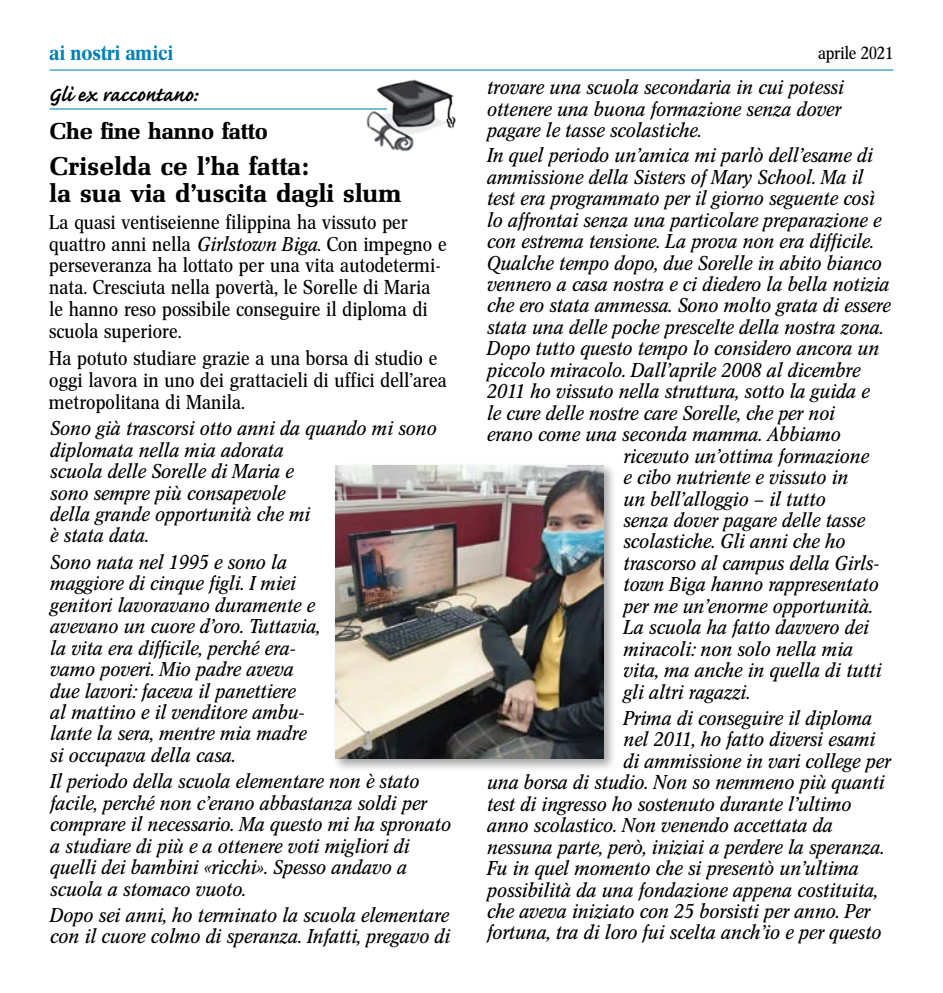
<style>
.page{position:relative;width:943px;height:993px;background:#fff}
.page>*{position:absolute;margin:0;border:0;box-sizing:border-box;transform-origin:0 0}
.t1{font:700 26.25px "Caflisch Script";color:#000}
.t2{font:25.38px/26.8px "Mel Bol";letter-spacing:.015em;color:#000;scale:1.05 1}
.t3{font:22.75px "Mel Bol";color:#000;scale:1.05 1}
.t4{font:21px "Cnn Med";color:#0081b8}
.t5{font:19.95px/21.3px "Cnn Ita";letter-spacing:.015em;color:#000;scale:1.05 1}
.t6{font:19.95px/21.9px "Cnn Reg";letter-spacing:.015em;color:#000;scale:1.05 1}
.t7{font:17.5px "Cnn Reg";color:#000;scale:1.05 1}
.s1{font-family:"Cnn Ita"}
</style>
<div class="page">
<hr style="left:50px;top:69px;width:843px;height:1px;background:#0081b8">
<div style="left:331px;top:462px;width:285px;height:309px;background:#000;opacity:.35"></div>
<img style="left:335px;top:465px;width:268px;height:293px">
<img style="left:364px;top:79px;width:92px;height:73px">
<hr style="left:50px;top:108px;width:337px;height:1px;background:#0081b8">
<p class="t4" style="left:50px;top:40px;width:125px">ai nostri amici</p>
<p class="t7" style="left:818px;top:43px;width:73px">aprile 2021</p>
<p class="t5" style="left:486px;top:77px;width:341px">trovare una scuola secondaria in cui potessi ottenere una buona formazione senza dover pagare le tasse scolastiche.</p>
<p class="t5" style="left:486px;top:145px;width:368px">In quel periodo un’amica mi parlò dell’esame di</p>
<p class="t5" style="left:486px;top:166px;width:359px">ammissione della Sisters of Mary School. Ma il</p>
<p class="t5" style="left:486px;top:188px;width:370px">test era programmato per il giorno seguente così</p>
<p class="t5" style="left:486px;top:209px;width:377px">lo affrontai senza una particolare preparazione e</p>
<p class="t5" style="left:486px;top:231px;width:369px">con estrema tensione. La prova non era difficile.</p>
<p class="t5" style="left:486px;top:252px;width:377px">Qualche tempo dopo, due Sorelle in abito bianco</p>
<p class="t5" style="left:486px;top:273px;width:384px">vennero a casa nostra e ci diedero la bella notizia</p>
<p class="t5" style="left:486px;top:295px;width:385px">che ero stata ammessa. Sono molto grata di essere</p>
<p class="t5" style="left:486px;top:316px;width:379px">stata una delle poche prescelte della nostra zona.</p>
<p class="t5" style="left:486px;top:338px;width:375px">Dopo tutto questo tempo lo considero ancora un</p>
<p class="t5" style="left:486px;top:359px;width:357px">piccolo miracolo. Dall’aprile 2008 al dicembre</p>
<p class="t5" style="left:486px;top:381px;width:365px">2011 ho vissuto nella struttura, sotto la guida e</p>
<p class="t5" style="left:486px;top:402px;width:333px">le cure delle nostre care Sorelle, che per noi</p>
<p class="t5" style="left:486px;top:423px;width:338px">erano come una seconda mamma. Abbiamo</p>
<p class="t5" style="left:623px;top:445px;width:235px">ricevuto un’ottima formazione</p>
<p class="t5" style="left:623px;top:466px;width:215px">e cibo nutriente e vissuto in</p>
<p class="t5" style="left:623px;top:488px;width:194px">un bell’alloggio – il tutto</p>
<p class="t5" style="left:623px;top:509px;width:231px">senza dover pagare delle tasse</p>
<p class="t5" style="left:623px;top:531px;width:213px">scolastiche. Gli anni che ho</p>
<p class="t5" style="left:623px;top:552px;width:245px">trascorso al campus della Girls-</p>
<p class="t5" style="left:623px;top:573px;width:244px">town Biga hanno rappresentato</p>
<p class="t5" style="left:623px;top:595px;width:238px">per me un’enorme opportunità.</p>
<p class="t5" style="left:623px;top:616px;width:235px">La scuola ha fatto davvero dei</p>
<p class="t5" style="left:623px;top:638px;width:220px">miracoli: non solo nella mia</p>
<p class="t5" style="left:623px;top:659px;width:247px">vita, ma anche in quella di tutti</p>
<p class="t5" style="left:623px;top:681px;width:122px">gli altri ragazzi.</p>
<p class="t5" style="left:623px;top:707px;width:238px">Prima di conseguire il diploma</p>
<p class="t5" style="left:623px;top:728px;width:241px">nel 2011, ho fatto diversi esami</p>
<p class="t5" style="left:623px;top:750px;width:256px">di ammissione in vari college per</p>
<p class="t5" style="left:486px;top:771px;width:380px">una borsa di studio. Non so nemmeno più quanti</p>
<p class="t5" style="left:486px;top:793px;width:348px">test di ingresso ho sostenuto durante l’ultimo</p>
<p class="t5" style="left:486px;top:814px;width:330px">anno scolastico. Non venendo accettata da</p>
<p class="t5" style="left:486px;top:836px;width:379px">nessuna parte, però, iniziai a perdere la speranza.</p>
<p class="t5" style="left:486px;top:857px;width:355px">Fu in quel momento che si presentò un’ultima</p>
<p class="t5" style="left:486px;top:878px;width:373px">possibilità da una fondazione appena costituita,</p>
<p class="t5" style="left:486px;top:900px;width:366px">che aveva iniziato con 25 borsisti per anno. Per</p>
<p class="t5" style="left:486px;top:921px;width:377px">fortuna, tra di loro fui scelta anch’io e per questo</p>
<h1 class="t1" style="left:48px;top:81px;width:150px">Gli ex raccontano:</h1>
<p class="t3" style="left:50px;top:118px;width:209px">Che fine hanno fatto</p>
<p class="t2" style="left:50px;top:153px;width:336px">Criselda ce l’ha fatta:<br>la sua via d’uscita dagli slum</p>
<p class="t6" style="left:50px;top:211px;width:379px">La quasi ventiseienne filippina ha vissuto per quattro anni nella <span class="s1">Girlstown Biga</span>. Con impegno e perseveranza ha lottato per una vita autodetermi&shy;nata. Cresciuta nella povertà, le Sorelle di Maria le hanno reso possibile conseguire il diploma di scuola superiore.</p>
<p class="t6" style="left:50px;top:347px;width:380px">Ha potuto studiare grazie a una borsa di studio e oggi lavora in uno dei grattacieli di uffici dell’area metropolitana di Manila.</p>
<p class="t5" style="left:50px;top:417px;width:369px">Sono già trascorsi otto anni da quando mi sono diplomata nella mia adorata<br>scuola delle Sorelle di Maria e<br>sono sempre più consapevole<br>della grande opportunità che mi<br>è stata data.</p>
<p class="t5" style="left:50px;top:551px;width:258px">Sono nata nel 1995 e sono la maggiore di cinque figli. I miei genitori lavoravano duramente e avevano un cuore d’oro. Tuttavia, la vita era difficile, perché era&shy;vamo poveri. Mio padre aveva due lavori: faceva il panettiere<br>al mattino e il venditore ambu&shy;lante la sera, mentre mia madre si occupava della casa.</p>
<p class="t5" style="left:50px;top:770px;width:383px">Il periodo della scuola elementare non è stato facile, perché non c’erano abbastanza soldi per comprare il necessario. Ma questo mi ha spronato a studiare di più e a ottenere voti migliori di quelli dei bambini «ricchi». Spesso andavo a scuola a stomaco vuoto.</p>
<p class="t5" style="left:50px;top:904px;width:382px">Dopo sei anni, ho terminato la scuola elementare con il cuore colmo di speranza. Infatti, pregavo di</p>
</div>
